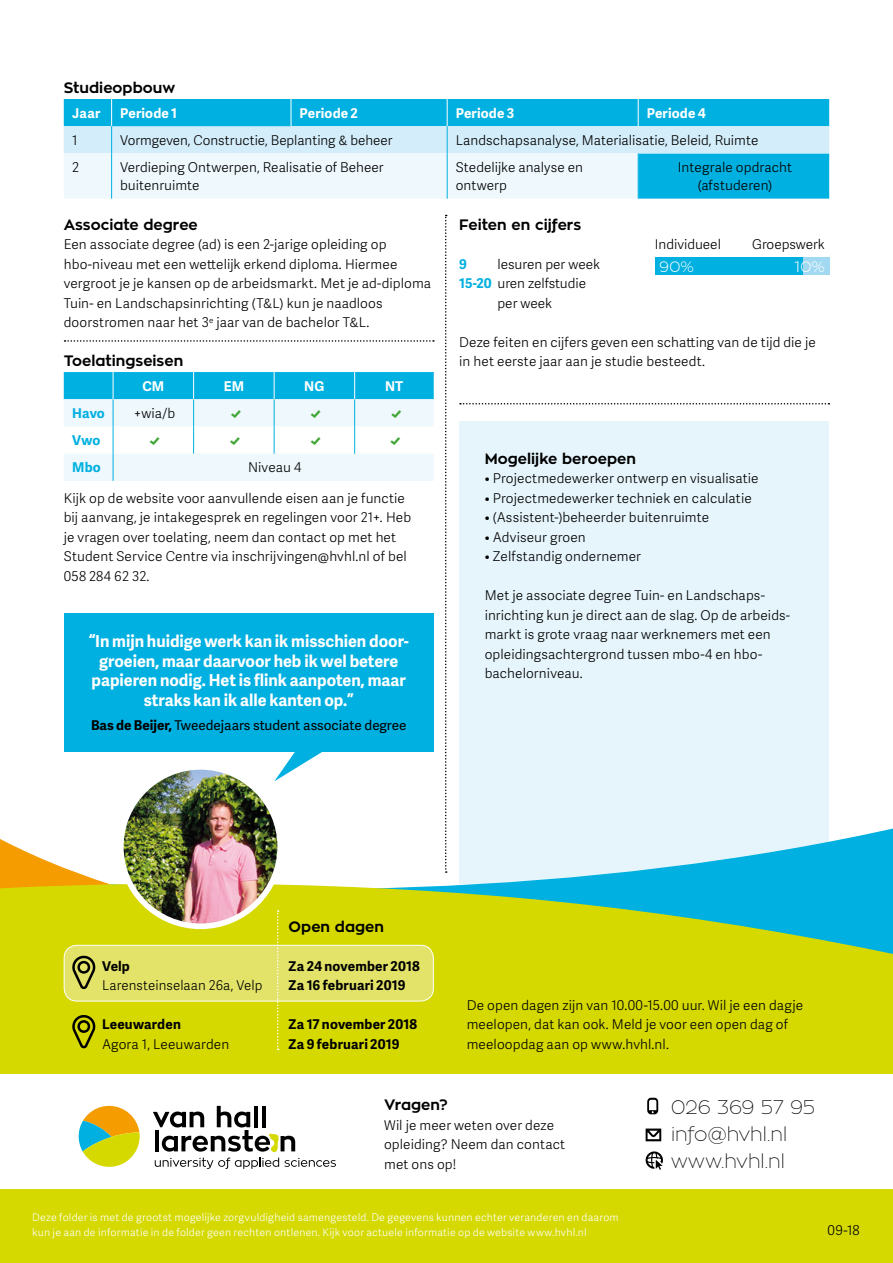
<style>
.page{position:relative;width:893px;height:1263px;background:#fff}
.page>*{position:absolute;margin:0;border:0;box-sizing:border-box;transform-origin:0 0}
.t1{font:100 19.5px/27px "Zona Pro";color:#000}
.t2{font:700 16.5px/19.8px "Adelle Sans";color:#fff;text-align:center}
.t3{font:700 15px "Zona Pro";color:#000}
.t4{font:300 15px "Zona Pro";color:#fff}
.t5{font:300 14.85px "Adelle Sans";color:#3fa535}
.t6{font:300 13.5px/19.5px "Adelle Sans";letter-spacing:.01em;color:#000}
.t7{font:700 13.5px/19.5px "Adelle Sans";letter-spacing:.015em;color:#000}
.t8{font:13.5px "Adelle Sans";color:#000}
.t9{font:700 13.5px "Adelle Sans";letter-spacing:.01em;color:#fff}
.t10{font:700 13.5px "Adelle Sans";letter-spacing:.01em;color:#00b0e0}
.t11{font:300 10.5px/15px "Adelle Sans";letter-spacing:.02em;color:#fff}
.s1{font-weight:700}
.s2{font-weight:700;color:#00b0e0}
</style>
<div class="page">
<div style="left:459px;top:421px;width:370px;height:462px;background:#e6f5fc"></div>
<svg style="left:64px;top:99px;width:765px;height:100px;background:#8bd9f1"></svg>
<hr style="left:447px;top:153px;width:1px;height:46px;background:#00b0e0">
<svg style="left:64px;top:372px;width:370px;height:109px"></svg>
<div style="left:64px;top:613px;width:370px;height:138px;background:#00b0e0"></div>
<svg style="left:274px;top:751px;width:78px;height:28px"></svg>
<svg style="left:65px;top:340px;width:369px;height:2px"></svg>
<svg style="left:460px;top:403px;width:369px;height:1px"></svg>
<svg style="left:445px;top:215px;width:2px;height:564px"></svg>
<svg style="left:274px;top:779px;width:619px;height:102px"></svg>
<svg style="left:0;top:839px;width:100px;height:42px"></svg>
<svg style="left:0;top:881px;width:893px;height:382px;background:#c4d513"></svg>
<img style="left:121px;top:767px;width:159px;height:159px;border-radius:80px">
<div style="left:118px;top:764px;width:165px;height:165px;border:6px solid #fff;border-radius:50%"></div>
<div style="left:0;top:1074px;width:893px;height:115px;background:#fff"></div>
<svg style="left:79px;top:1106px;width:61px;height:61px"></svg>
<svg style="left:153px;top:1106px;width:183px;height:63px"></svg>
<svg style="left:647px;top:1098px;width:11px;height:16px"></svg>
<svg style="left:646px;top:1128px;width:15px;height:13px"></svg>
<svg style="left:646px;top:1151px;width:17px;height:19px"></svg>
<div style="left:64px;top:945px;width:369px;height:56px;background:#e3e369;border-radius:13px"></div>
<div style="left:64px;top:945px;width:370px;height:56px;border:1px solid #fff;border-radius:13px"></div>
<svg style="left:277px;top:910px;width:2px;height:140px"></svg>
<svg style="left:72px;top:955px;width:24px;height:35px"></svg>
<svg style="left:71px;top:1014px;width:26px;height:36px"></svg>
<div style="left:655px;top:257px;width:174px;height:17px;background:#a2d9f2"></div>
<div style="left:655px;top:257px;width:148px;height:17px;background:#00b0e0"></div>
<p class="t3" style="left:64px;top:78px;width:113px">Studieopbouw</p>
<p class="t9" style="left:72px;top:103px;width:30px">Jaar</p>
<p class="t9" style="left:120px;top:103px;width:59px">Periode 1</p>
<p class="t9" style="left:299px;top:103px;width:60px">Periode 2</p>
<p class="t9" style="left:456px;top:103px;width:60px">Periode 3</p>
<p class="t9" style="left:647px;top:103px;width:61px">Periode 4</p>
<p class="t6" style="left:72px;top:130px;width:7px">1</p>
<p class="t6" style="left:120px;top:130px;width:274px">Vormgeven, Constructie, Beplanting &amp; beheer</p>
<p class="t6" style="left:456px;top:130px;width:304px">Landschapsanalyse, Materialisatie, Beleid, Ruimte</p>
<p class="t6" style="left:72px;top:157px;width:8px">2</p>
<p class="t6" style="left:120px;top:158px;width:265px;line-height:18px">Verdieping Ontwerpen, Realisatie of Beheer buitenruimte</p>
<p class="t6" style="left:456px;top:158px;width:129px;line-height:18px">Stedelijke analyse en ontwerp</p>
<p class="t6" style="left:678px;top:158px;width:116px;line-height:18px;text-align:center">Integrale opdracht (afstuderen)</p>
<p class="t3" style="left:64px;top:214px;width:136px">Associate degree</p>
<p class="t6" style="left:64px;top:234px;width:369px">Een associate degree (ad) is een 2-jarige opleiding op hbo-niveau met een wettelijk erkend diploma. Hiermee vergroot je je kansen op de arbeidsmarkt. Met je ad-diploma Tuin- en Landschapsinrichting (T&amp;L) kun je naadloos doorstromen naar het 3<sup>e</sup> jaar van de bachelor T&amp;L.</p>
<p class="t3" style="left:64px;top:351px;width:121px">Toelatingseisen</p>
<p class="t9" style="left:142px;top:376px;width:23px">CM</p>
<p class="t9" style="left:224px;top:376px;width:22px">EM</p>
<p class="t9" style="left:304px;top:376px;width:22px">NG</p>
<p class="t9" style="left:385px;top:376px;width:20px">NT</p>
<p class="t10" style="left:72px;top:403px;width:34px">Havo</p>
<p class="t6" style="left:134px;top:403px;width:43px">+wia/b</p>
<p class="t5" style="left:230px;top:402px;width:13px">e</p>
<p class="t5" style="left:310px;top:402px;width:13px">e</p>
<p class="t5" style="left:391px;top:402px;width:13px">e</p>
<p class="t10" style="left:72px;top:430px;width:30px">Vwo</p>
<p class="t5" style="left:149px;top:429px;width:13px">e</p>
<p class="t5" style="left:230px;top:429px;width:13px">e</p>
<p class="t5" style="left:310px;top:429px;width:13px">e</p>
<p class="t5" style="left:390px;top:429px;width:13px">e</p>
<p class="t10" style="left:72px;top:458px;width:30px">Mbo</p>
<p class="t6" style="left:248px;top:457px;width:55px">Niveau 4</p>
<p class="t6" style="left:64px;top:488px;width:349px">Kijk op de website voor aanvullende eisen aan je functie bij aanvang, je intakegesprek en regelingen voor 21+. Heb je vragen over toelating, neem dan contact op met het Student Service Centre via inschrijvingen@hvhl.nl of bel 058 284 62 32.</p>
<p class="t2" style="left:89px;top:630px;width:322px">“In mijn huidige werk kan ik misschien door&shy;groeien, maar daarvoor heb ik wel betere papieren nodig. Het is flink aanpoten, maar straks kan ik alle kanten op.”</p>
<p class="t8" style="left:91px;top:715px;width:317px"><span class="s1">Bas de Beijer,</span> Tweedejaars student associate degree</p>
<p class="t3" style="left:459px;top:214px;width:124px">Feiten en cijfers</p>
<p class="t10" style="left:459px;top:254px;width:9px">9</p>
<p class="t6" style="left:497px;top:254px;width:104px">lesuren per week</p>
<p class="t6" style="left:459px;top:273px;width:128px"><span class="s2">15-20</span> uren zelfstudie</p>
<p class="t6" style="left:497px;top:293px;width:56px">per week</p>
<p class="t6" style="left:655px;top:234px;width:68px">Individueel</p>
<p class="t6" style="left:752px;top:234px;width:74px">Groepswerk</p>
<p class="t4" style="left:659px;top:257px;width:36px">90%</p>
<p class="t4" style="left:794px;top:257px;width:32px">10%</p>
<p class="t6" style="left:459px;top:332px;width:358px">Deze feiten en cijfers geven een schatting van de tijd die je in het eerste jaar aan je studie besteedt.</p>
<p class="t3" style="left:485px;top:448px;width:153px">Mogelijke beroepen</p>
<p class="t6" style="left:485px;top:468px;width:275px">• Projectmedewerker ontwerp en visualisatie</p>
<p class="t6" style="left:485px;top:488px;width:268px">• Projectmedewerker techniek en calculatie</p>
<p class="t6" style="left:485px;top:507px;width:226px">• (Assistent-)beheerder buitenruimte</p>
<p class="t6" style="left:485px;top:527px;width:103px">• Adviseur groen</p>
<p class="t6" style="left:485px;top:546px;width:158px">• Zelfstandig ondernemer</p>
<p class="t6" style="left:485px;top:585px;width:307px">Met je associate degree Tuin- en Landschaps&shy;inrichting kun je direct aan de slag. Op de arbeids&shy;markt is grote vraag naar werknemers met een opleidingsachtergrond tussen mbo-4 en hbo&shy;bachelorniveau.</p>
<p class="t7" style="left:102px;top:955px;width:29px">Velp</p>
<p class="t6" style="left:102px;top:975px;width:162px">Larensteinselaan 26a, Velp</p>
<p class="t7" style="left:102px;top:1014px;width:80px">Leeuwarden</p>
<p class="t6" style="left:102px;top:1034px;width:129px">Agora 1, Leeuwarden</p>
<p class="t3" style="left:289px;top:916px;width:97px">Open dagen</p>
<p class="t7" style="left:289px;top:955px;width:133px">Za 24 november 2018<br>Za 16 februari 2019</p>
<p class="t7" style="left:289px;top:1014px;width:130px">Za 17 november 2018<br>Za 9 februari 2019</p>
<p class="t6" style="left:467px;top:995px;width:338px">De open dagen zijn van 10.00-15.00 uur. Wil je een dagje meelopen, dat kan ook. Meld je voor een open dag of meeloopdag aan op www.hvhl.nl.</p>
<p class="t3" style="left:384px;top:1095px;width:65px">Vragen?</p>
<p class="t6" style="left:384px;top:1114px;width:183px">Wil je meer weten over deze opleiding? Neem dan contact met ons op!</p>
<p class="t11" style="left:32px;top:1209px;width:588px">Deze folder is met de grootst mogelijke zorgvuldigheid samengesteld. De gegevens kunnen echter veranderen en daarom kun je aan de informatie in de folder geen rechten ontlenen. Kijk voor actuele informatie op de website www.hvhl.nl</p>
<h1 class="t1" style="left:671px;top:1094px;width:145px">026 369 57 95 info@hvhl.nl www.hvhl.nl</h1>
<p class="t6" style="left:827px;top:1220px;width:34px">09-18</p>
</div>
